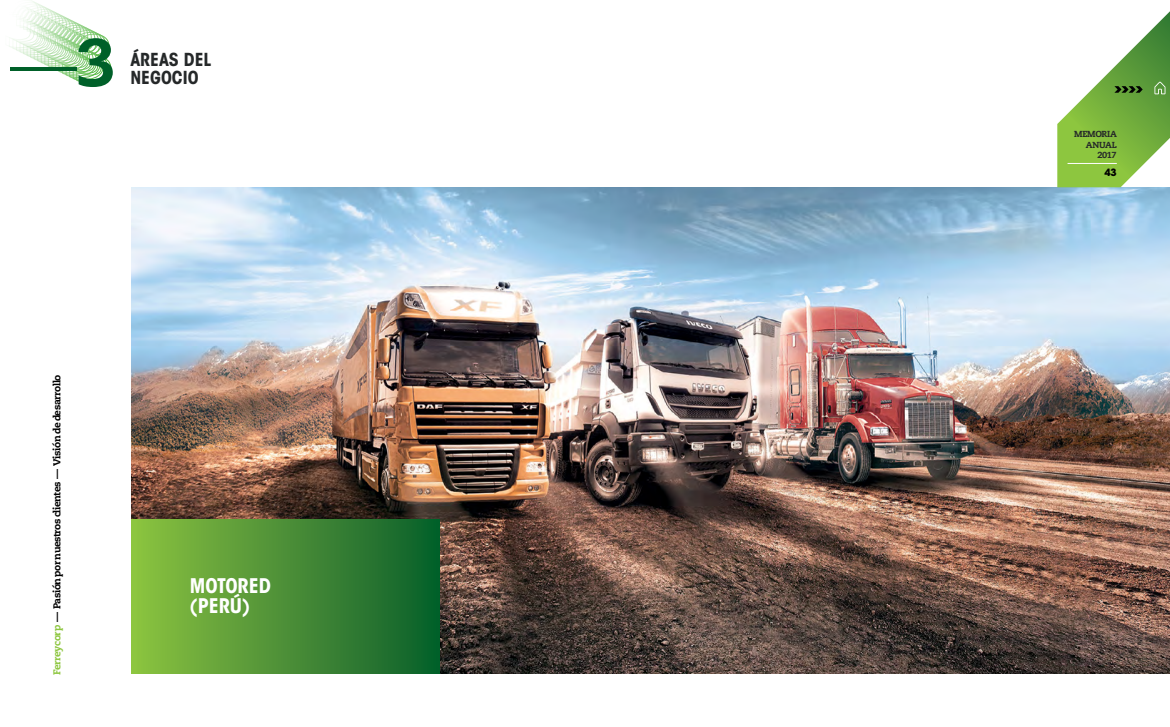
<style>
.page{position:relative;width:1170px;height:727px;background:#fff}
.page>*{position:absolute;margin:0;border:0;box-sizing:border-box;transform-origin:0 0}
.t1{font:300 66.5px "Caecilia LT Std";color:#006029}
.t2{font:700 condensed 20px/20px "ITC Avant Garde Std";color:#fff}
.t3{font:700 condensed 17.75px "ITC Avant Garde Std";color:#252829}
.t4{font:800 10px "Caecilia LT Std";letter-spacing:-.045em;color:#000}
.t5{font:700 10px "ITC Avant Garde Std";color:#000}
.t6{font:800 8.75px/10.5px "Caecilia LT Std";letter-spacing:-.03em;color:#252829;text-align:right}
.s1{font-weight:800}
.s2{color:#8dc63f}
</style>
<div class="page">
<img style="left:132px;top:187px;width:1037px;height:486px">
<div style="left:132px;top:519px;width:307px;height:154px;background:linear-gradient(to right,#8ec241,#085e2c)"></div>
<svg style="left:1057px;top:12px;width:112px;height:175px"></svg>
<hr style="left:1067px;top:163px;width:49px;height:1px;background:#fff">
<svg style="left:9px;top:1px;width:102px;height:82px"></svg>
<h1 class="t1" style="left:11px;top:25px;width:107px">—<span class="s1">3</span></h1>
<h3 class="t3" style="left:130px;top:49px;width:83px">ÁREAS DEL</h3>
<h3 class="t3" style="left:130px;top:66px;width:70px">NEGOCIO</h3>
<p class="t4" style="left:51px;top:674px;width:302px;rotate:-90deg"><span class="s2">Ferreycorp</span> — Pasión por nuestros clientes — Visión de desarrollo</p>
<h2 class="t2" style="left:190px;top:575px;width:83px">MOTORED (PERÚ)</h2>
<p class="t6" style="left:1074px;top:129px;width:44px">MEMORIA<br>ANUAL<br>2017</p>
<p class="t5" style="left:1104px;top:165px;width:14px">43</p>
</div>
